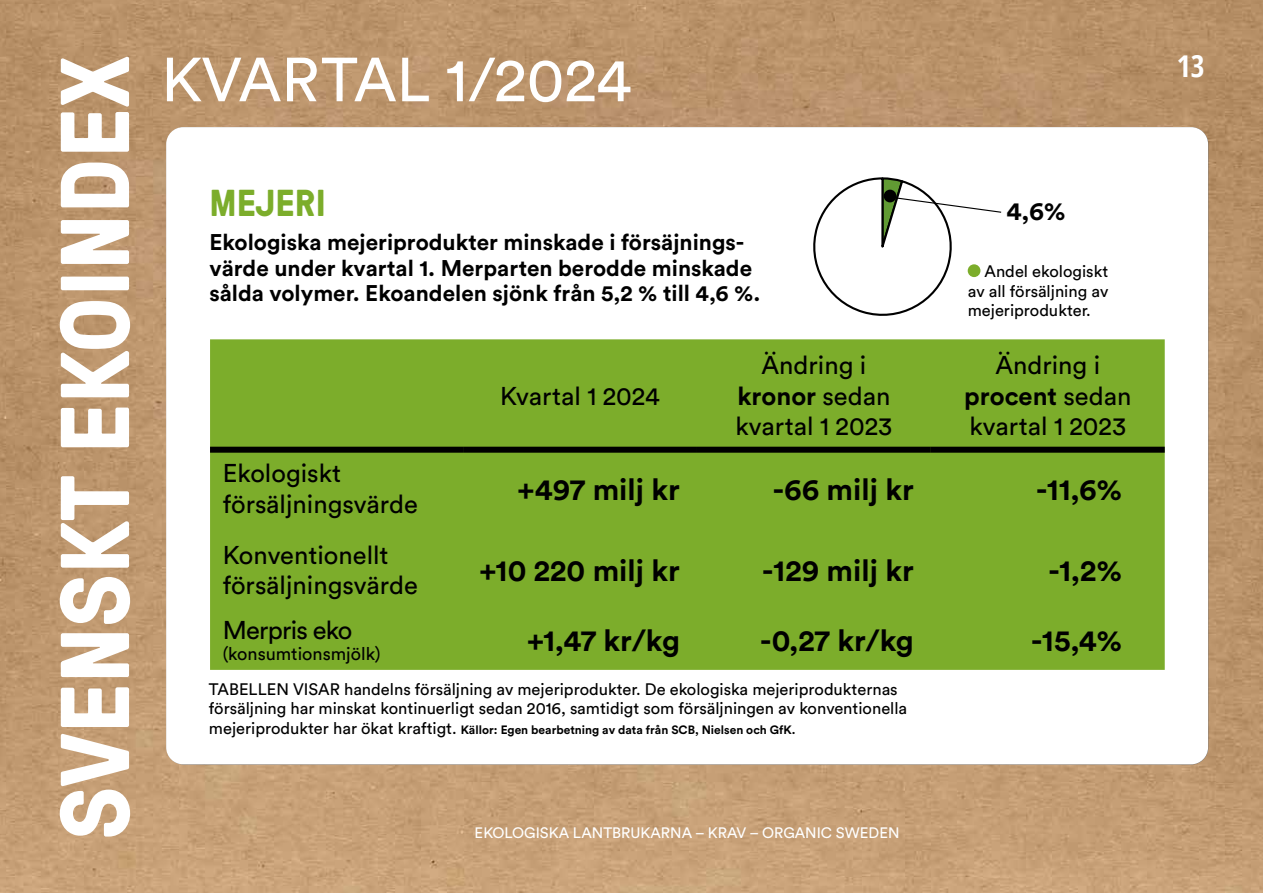
<style>
.page{position:relative;width:1263px;height:893px;background:#fff}
.page>*{position:absolute;margin:0;border:0;box-sizing:border-box;transform-origin:0 0}
.t1{font:700 97.5px "GT Pressura";color:#fff}
.t2{font:61.5px "Circular Std";color:#fff}
.t3{font:700 37.5px "GT Pressura";color:#7cad2b}
.t4{font:700 30px "Circular Std";color:#000}
.t5{font:700 30px "Open Sans Condensed";color:#fff}
.t6{font:25.5px/30.6px "Circular Std";color:#000;text-align:center}
.t7{font:25.5px "Circular Std";letter-spacing:-.03em;color:#000}
.t8{font:700 25.5px "Circular Std";color:#000}
.t9{font:700 22.5px/25.5px "Circular Std";color:#000}
.t10{font:18px "Circular Std";color:#000}
.t11{font:16.5px/19.5px "Circular Std";color:#000}
.t12{font:15.6px/19.8px "Calibri";color:#000;text-align:center}
.t13{font:15px "Circular Std";color:#fff}
.t14{font:700 12px "Circular Std";color:#000}
.s1{font-weight:700}
.s2{font-weight:400;font-size:16.5px}
</style>
<div class="page">
<img style="left:0;top:0;width:1263px;height:893px">
<div style="left:166px;top:127px;width:1042px;height:637px;background:#fff;border-radius:17px"></div>
<svg style="left:813px;top:177px;width:189px;height:139px"></svg>
<div style="left:884px;top:190px;width:12px;height:12px;background:#000;border-radius:50%"></div>
<div style="left:968px;top:264px;width:12px;height:13px;background:#7cad2b;border-radius:50%"></div>
<div style="left:210px;top:339px;width:955px;height:331px;background:#7cad2b"></div>
<div style="left:210px;top:447px;width:253px;height:6px;background:#000"></div>
<div style="left:463px;top:447px;width:234px;height:6px;background:#000"></div>
<div style="left:697px;top:447px;width:234px;height:6px;background:#000"></div>
<div style="left:931px;top:447px;width:234px;height:6px;background:#000"></div>
<h1 class="t1" style="left:24px;top:839px;width:786px;rotate:-90deg">SVENSKT EKOINDEX</h1>
<h2 class="t2" style="left:161px;top:42px;width:471px">KVARTAL 1/2024</h2>
<h3 class="t3" style="left:209px;top:175px;width:118px">MEJERI</h3>
<h3 class="t8" style="left:1006px;top:195px;width:61px">4,6%</h3>
<h3 class="t9" style="left:209px;top:229px;width:552px">Ekologiska mejeriprodukter minskade i försäjnings&shy;värde under kvartal 1. Merparten berodde minskade sålda volymer. Ekoandelen sjönk från 5,2 % till 4,6 %.</h3>
<p class="t12" style="left:415px;top:230px;width:167px">Andel ekologiskt av mejeri</p>
<p class="t12" style="left:385px;top:249px;width:24px">Eko</p>
<p class="t12" style="left:652px;top:249px;width:31px">4,6<br>95,4</p>
<p class="t11" style="left:968px;top:261px;width:142px;text-align:justify;text-indent:17px">Andel ekologiskt av all försäljning av mejeriprodukter.</p>
<h3 class="t6" style="left:735px;top:350px;width:158px">Ändring i <span class="s1">kronor</span> sedan kvartal 1 2023</h3>
<h3 class="t6" style="left:964px;top:350px;width:169px">Ändring i <span class="s1">procent</span> sedan kvartal 1 2023</h3>
<h3 class="t6" style="left:500px;top:380px;width:161px">Kvartal 1 2024</h3>
<h3 class="t6" style="left:223px;top:458px;width:197px;text-align:left">Ekologiskt försäljningsvärde</h3>
<h3 class="t4" style="left:517px;top:470px;width:164px">+497 milj kr</h3>
<h3 class="t4" style="left:773px;top:470px;width:143px">-66 milj kr</h3>
<h3 class="t4" style="left:1036px;top:470px;width:88px">-11,6%</h3>
<h3 class="t6" style="left:223px;top:539px;width:197px;text-align:left">Konventionellt försäljningsvärde</h3>
<h3 class="t4" style="left:479px;top:551px;width:202px">+10 220 milj kr</h3>
<h3 class="t4" style="left:762px;top:551px;width:153px">-129 milj kr</h3>
<h3 class="t4" style="left:1048px;top:551px;width:75px">-1,2%</h3>
<h3 class="t7" style="left:223px;top:614px;width:131px">Merpris eko</h3>
<p class="t10" style="left:223px;top:643px;width:159px">(konsumtionsmjölk)</p>
<h3 class="t4" style="left:527px;top:621px;width:155px">+1,47 kr/kg</h3>
<h3 class="t4" style="left:760px;top:621px;width:155px">-0,27 kr/kg</h3>
<h3 class="t4" style="left:1031px;top:621px;width:93px">-15,4%</h3>
<p class="t11" style="left:209px;top:679px;width:700px">TABELLEN VISAR handelns försäljning av mejeriprodukter. De ekologiska mejeriprodukternas försäljning har minskat kontinuerligt sedan 2016, samtidigt som försäljningen av konventionella</p>
<p class="t14" style="left:209px;top:722px;width:588px"><span class="s2">mejeriprodukter har ökat kraftigt.</span> Källor: Egen bearbetning av data från SCB, Nielsen och GfK.</p>
<p class="t13" style="left:475px;top:824px;width:426px">EKOLOGISKA LANTBRUKARNA – KRAV – ORGANIC SWEDEN</p>
<h3 class="t5" style="left:1177px;top:45px;width:29px">13</h3>
</div>
